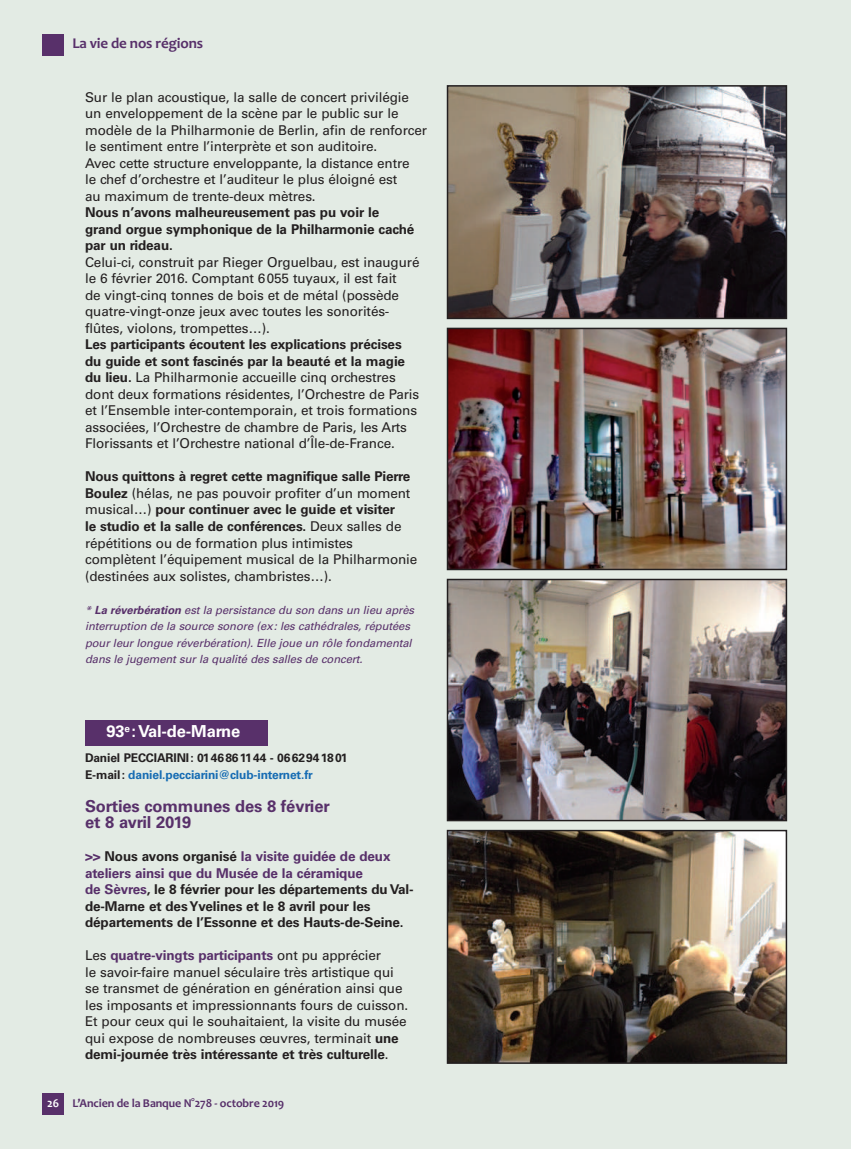
<style>
.page{position:relative;width:851px;height:1149px;background:#fff}
.page>*{position:absolute;margin:0;border:0;box-sizing:border-box;transform-origin:0 0}
.t1{font:700 16.5px/16.5px "Univers";letter-spacing:-.01em;color:#58306a}
.t2{font:700 16.5px "Univers";letter-spacing:-.01em;color:#fff}
.t3{font:700 15px "Candara";letter-spacing:-.01em;color:#58306a}
.t4{font:13.5px/16.5px "Univers";letter-spacing:-.01em;color:#231f20}
.t5{font:700 13.5px/16.5px "Univers";letter-spacing:-.01em;color:#231f20}
.t6{font:700 12px/16.5px "Univers";letter-spacing:-.01em;color:#231f20}
.t7{font:700 12px "Candara";letter-spacing:-.01em;color:#58306a}
.t8{font:italic 11.25px/16.5px "Univers";color:#58306a}
.s1{font-weight:700}
.s2{color:#166cb3}
.s3{color:#58306a}
.s4{font-weight:700;color:#58306a}
.s5{color:#fff}
</style>
<div class="page">
<div style="left:0;top:0;width:850px;height:1148px;background:#e3ebe4"></div>
<div style="left:43px;top:1093px;width:21px;height:21px;background:#58306a"></div>
<div style="left:85px;top:720px;width:183px;height:25px;background:#58306a"></div>
<div style="left:43px;top:34px;width:21px;height:21px;background:#58306a"></div>
<img style="left:449px;top:581px;width:335px;height:237px">
<div style="left:446px;top:578px;width:341px;height:243px;border:2px solid #231f20"></div>
<img style="left:449px;top:832px;width:335px;height:228px">
<div style="left:446px;top:829px;width:341px;height:234px;border:2px solid #231f20"></div>
<img style="left:449px;top:330px;width:335px;height:237px">
<div style="left:446px;top:327px;width:341px;height:243px;border:2px solid #231f20"></div>
<img style="left:449px;top:88px;width:335px;height:228px">
<div style="left:446px;top:85px;width:341px;height:234px;border:2px solid #231f20"></div>
<p class="t3" style="left:72px;top:34px;width:132px">La vie de nos régions</p>
<p class="t4" style="left:85px;top:89px;width:343px">Sur le plan acoustique, la salle de concert privilégie un enveloppement de la scène par le public sur le modèle de la Philharmonie de Berlin, afin de renforcer le sentiment entre l’interprète et son auditoire.<br>Avec cette structure enveloppante, la distance entre<br>le chef d’orchestre et l’auditeur le plus éloigné est<br>au maximum de trente-deux mètres.</p>
<p class="t5" style="left:85px;top:204px;width:331px">Nous n’avons malheureusement pas pu voir le grand orgue symphonique de la Philharmonie caché par un rideau.</p>
<p class="t4" style="left:85px;top:254px;width:336px">Celui-ci, construit par Rieger Orguelbau, est inauguré le 6 février 2016. Comptant 6055 tuyaux, il est fait<br>de vingt-cinq tonnes de bois et de métal (possède quatre-vingt-onze jeux avec toutes les sonorités&shy;flûtes, violons, trompettes…).</p>
<p class="t4" style="left:85px;top:336px;width:335px"><span class="s1">Les participants écoutent les explications précises du guide et sont fascinés par la beauté et la magie du lieu.</span> La Philharmonie accueille cinq orchestres dont deux formations résidentes, l’Orchestre de Paris et l’Ensemble inter-contemporain, et trois formations associées, l’Orchestre de chambre de Paris, les Arts Florissants et l’Orchestre national d’Île-de-France.</p>
<p class="t4" style="left:85px;top:468px;width:334px"><span class="s1">Nous quittons à regret cette magnifique salle Pierre Boulez</span> (hélas, ne pas pouvoir profiter d’un moment musical…) <span class="s1">pour continuer avec le guide et visiter<br>le studio et la salle de conférences.</span> Deux salles de répétitions ou de formation plus intimistes complètent l’équipement musical de la Philharmonie (destinées aux solistes, chambristes…).</p>
<p class="t8" style="left:85px;top:601px;width:333px">* <span class="s1">La réverbération</span> estla persistance du son dansun lieu après interruption de la source sonore (ex:lescathédrales,réputées pourleurlongue réverbération).Elle joue un rôle fondamental dansle jugementsurla qualité dessallesde concert.</p>
<p class="t2" style="left:106px;top:721px;width:135px">93<sup>e</sup> : Val-de-Marne</p>
<p class="t6" style="left:85px;top:749px;width:264px">Daniel PECCIARINI: 0146861144 - 0662941801<br>E-mail: <span class="s2">daniel.pecciarini@club-internet.fr</span></p>
<p class="t1" style="left:85px;top:797px;width:246px">Sorties communes des 8 février et 8 avril 2019</p>
<p class="t5" style="left:85px;top:848px;width:330px"><span class="s3">&gt;&gt;</span> Nous avons organisé <span class="s3">la visite guidée de deux ateliers ainsi que du Musée de la céramique<br>de Sèvres</span>, le 8 février pour les départements du Val&shy;de-Marne et des Yvelines et le 8 avril pour les départements de l’Essonne et des Hauts-de-Seine.</p>
<p class="t4" style="left:85px;top:947px;width:324px">Les <span class="s4">quatre-vingts participants</span> ont pu apprécier<br>le savoir-faire manuel séculaire très artistique qui se transmet de génération en génération ainsi que les imposants et impressionnants fours de cuisson.<br>Et pour ceux qui le souhaitaient, la visite du musée qui expose de nombreuses œuvres, terminait <span class="s1">une demi-journée très intéressante et très culturelle</span>.</p>
<p class="t7" style="left:47px;top:1095px;width:238px"><span class="s5">26</span> L’Ancien de la Banque N°278 ‐ octobre 2019</p>
</div>
